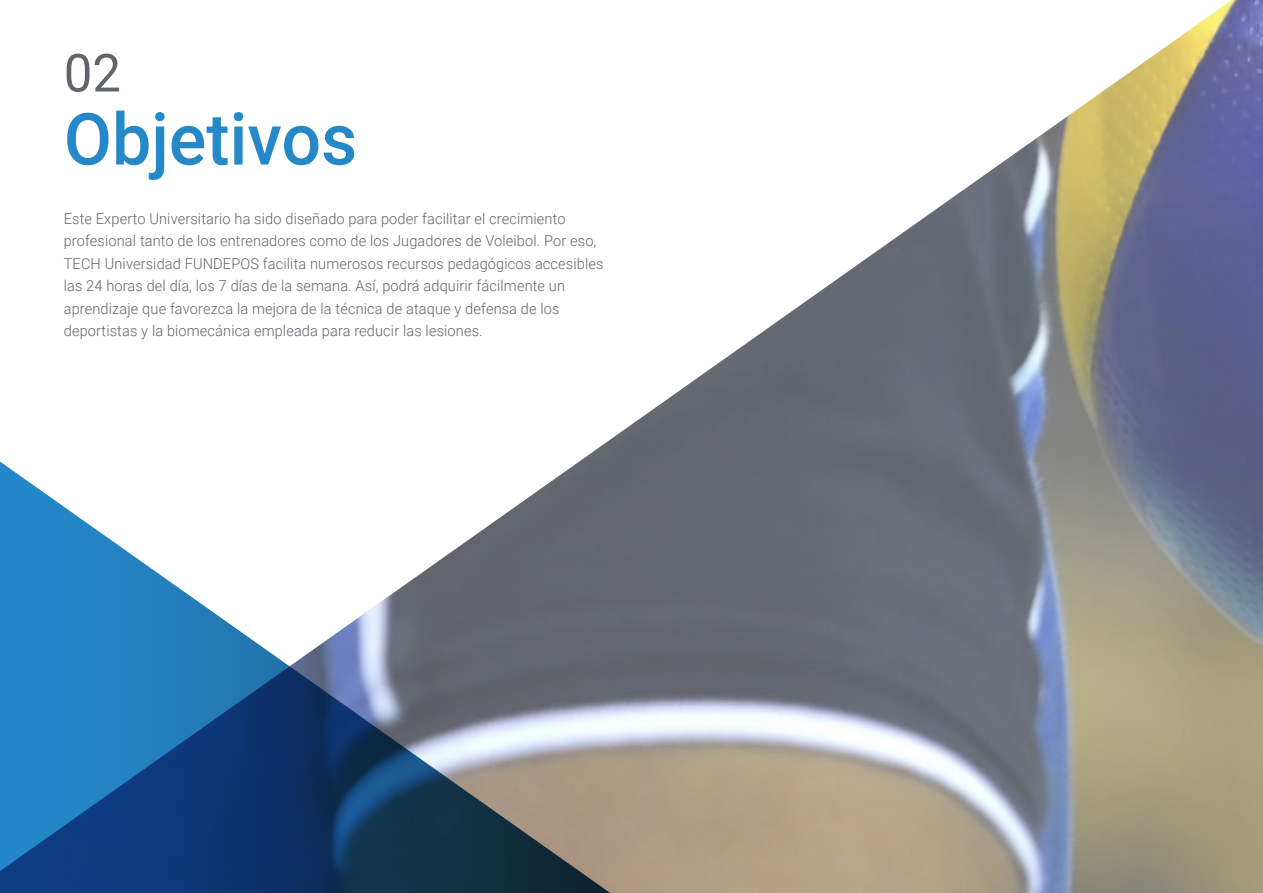
<style>
.page{position:relative;width:1263px;height:893px;background:#fff}
.page>*{position:absolute;margin:0;border:0;box-sizing:border-box;transform-origin:0 0}
.t1{font:500 72px "Roboto";color:#2488c9}
.t2{font:52.5px "Roboto";color:#61646a}
.t3{font:300 15px/22.5px "Roboto";letter-spacing:.01em;color:#61646a}
</style>
<div class="page">
<img style="left:601px;top:0;width:662px;height:893px">
<svg style="left:0;top:446px;width:640px;height:447px"></svg>
<h2 class="t2" style="left:64px;top:36px;width:59px">02</h2>
<h1 class="t1" style="left:64px;top:89px;width:295px">Objetivos</h1>
<p class="t3" style="left:64px;top:207px;width:541px">Este Experto Universitario ha sido diseñado para poder facilitar el crecimiento profesional tanto de los entrenadores como de los Jugadores de Voleibol. Por eso, TECH Universidad FUNDEPOS facilita numerosos recursos pedagógicos accesibles las 24 horas del día, los 7 días de la semana. Así, podrá adquirir fácilmente un aprendizaje que favorezca la mejora de la técnica de ataque y defensa de los deportistas y la biomecánica empleada para reducir las lesiones.</p>
</div>
